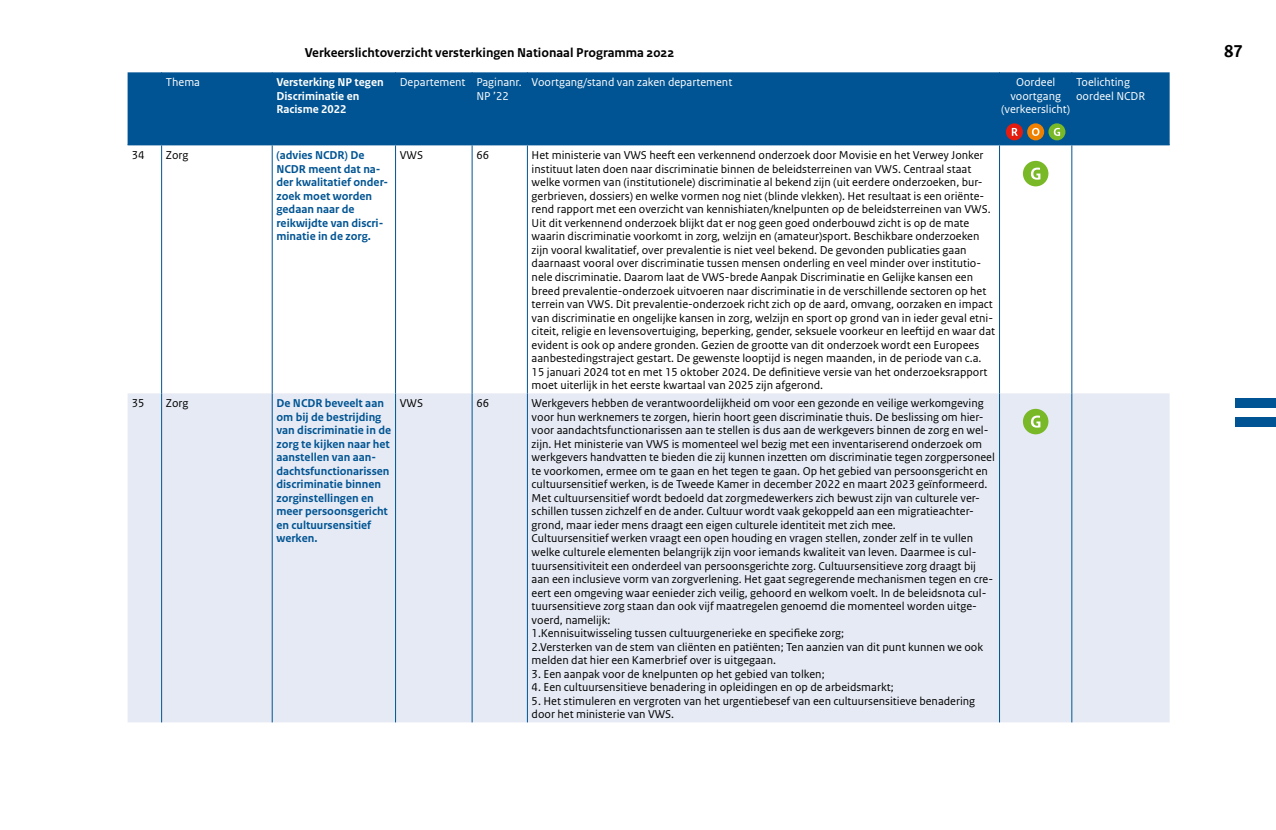
<style>
.page{position:relative;width:1276px;height:830px;background:#fff}
.page>*{position:absolute;margin:0;border:0;box-sizing:border-box;transform-origin:0 0}
.t1{font:700 18px "Rijksoverheid Sans Text TT";color:#000}
.t2{font:700 13.5px "Rijksoverheid Sans Text";color:#000}
._32_RO_Tabel_Broodtekst{font:12px/13.5px "Rijksoverheid Sans Text";color:#000}
._32_RO_Tabel_Broodtekst-2{font:700 12px/13.5px "Rijksoverheid Sans Text";color:#005493}
._32_RO_Tabel_Broodtekst-3{font:12px/13.5px "Rijksoverheid Sans Text";color:#fff}
._32_RO_Tabel_Broodtekst-4{font:700 12px/13.5px "Rijksoverheid Sans Text";color:#fff}
</style>
<div class="page">
<div style="left:1235px;top:398px;width:41px;height:10px;background:#005493"></div>
<div style="left:1235px;top:417px;width:41px;height:10px;background:#005493"></div>
<div style="left:128px;top:72px;width:1041px;height:72px;background:#005493"></div>
<div style="left:128px;top:393px;width:1041px;height:329px;background:#e6eaf4"></div>
<hr style="left:128px;top:144px;width:34px;height:1px;background:#005493">
<hr style="left:161px;top:72px;width:1px;height:72px;background:#005493">
<hr style="left:272px;top:72px;width:1px;height:72px;background:#005493">
<hr style="left:395px;top:72px;width:1px;height:72px;background:#005493">
<hr style="left:472px;top:72px;width:1px;height:72px;background:#005493">
<hr style="left:527px;top:72px;width:1px;height:72px;background:#005493">
<hr style="left:999px;top:72px;width:1px;height:72px;background:#005493">
<hr style="left:162px;top:144px;width:110px;height:1px;background:#005493">
<hr style="left:272px;top:144px;width:123px;height:1px;background:#005493">
<hr style="left:395px;top:144px;width:77px;height:1px;background:#005493">
<hr style="left:472px;top:144px;width:55px;height:1px;background:#005493">
<hr style="left:527px;top:144px;width:472px;height:1px;background:#005493">
<hr style="left:999px;top:144px;width:72px;height:1px;background:#005493">
<hr style="left:1071px;top:72px;width:1px;height:72px;background:#005493">
<hr style="left:1071px;top:144px;width:98px;height:1px;background:#005493">
<hr style="left:161px;top:145px;width:1px;height:248px;background:#005493">
<hr style="left:272px;top:145px;width:1px;height:248px;background:#005493">
<hr style="left:395px;top:145px;width:1px;height:248px;background:#005493">
<hr style="left:472px;top:145px;width:1px;height:248px;background:#005493">
<hr style="left:527px;top:145px;width:1px;height:248px;background:#005493">
<hr style="left:999px;top:145px;width:1px;height:248px;background:#005493">
<hr style="left:1071px;top:145px;width:1px;height:248px;background:#005493">
<hr style="left:161px;top:393px;width:1px;height:329px;background:#005493">
<hr style="left:272px;top:393px;width:1px;height:329px;background:#005493">
<hr style="left:395px;top:393px;width:1px;height:329px;background:#005493">
<hr style="left:472px;top:393px;width:1px;height:329px;background:#005493">
<hr style="left:527px;top:393px;width:1px;height:329px;background:#005493">
<hr style="left:999px;top:393px;width:1px;height:329px;background:#005493">
<hr style="left:1071px;top:393px;width:1px;height:329px;background:#005493">
<div style="left:1006px;top:123px;width:17px;height:17px;background:#e41c0f;border-radius:50%"></div>
<svg style="left:1012px;top:128px;width:6px;height:8px"></svg>
<div style="left:1027px;top:123px;width:17px;height:17px;background:#f08100;border-radius:50%"></div>
<svg style="left:1032px;top:128px;width:7px;height:8px"></svg>
<div style="left:1048px;top:123px;width:17px;height:17px;background:#79b827;border-radius:50%"></div>
<svg style="left:1053px;top:128px;width:7px;height:8px"></svg>
<div style="left:1023px;top:161px;width:25px;height:25px;background:#79b827;border-radius:50%"></div>
<svg style="left:1031px;top:167px;width:9px;height:12px"></svg>
<div style="left:1023px;top:408px;width:25px;height:26px;background:#79b827;border-radius:50%"></div>
<svg style="left:1031px;top:415px;width:9px;height:12px"></svg>
<p class="t2" style="left:305px;top:44px;width:371px">Verkeerslichtoverzicht versterkingen Nationaal Programma 2022</p>
<p class="t1" style="left:1224px;top:41px;width:20px">87</p>
<p class="_32_RO_Tabel_Broodtekst-3" style="left:166px;top:76px;width:36px">Thema</p>
<p class="_32_RO_Tabel_Broodtekst-4" style="left:276px;top:76px;width:109px">Versterking NP tegen<br>Discriminatie en<br>Racisme 2022</p>
<p class="_32_RO_Tabel_Broodtekst-3" style="left:400px;top:76px;width:67px">Departement</p>
<p class="_32_RO_Tabel_Broodtekst-3" style="left:476px;top:76px;width:47px">Paginanr.<br>NP ’22</p>
<p class="_32_RO_Tabel_Broodtekst-3" style="left:531px;top:76px;width:202px">Voortgang/stand van zaken departement</p>
<p class="_32_RO_Tabel_Broodtekst-3" style="left:1001px;top:76px;width:70px;text-align:center">Oordeel voortgang (verkeerslicht)</p>
<p class="_32_RO_Tabel_Broodtekst-3" style="left:1076px;top:76px;width:71px">Toelichting oordeel NCDR</p>
<p class="_32_RO_Tabel_Broodtekst" style="left:132px;top:149px;width:14px">34</p>
<p class="_32_RO_Tabel_Broodtekst" style="left:166px;top:149px;width:24px">Zorg</p>
<p class="_32_RO_Tabel_Broodtekst-2" style="left:276px;top:149px;width:113px">(advies NCDR) De<br>NCDR meent dat na&shy;der kwalitatief onder&shy;zoek moet worden gedaan naar de reikwijdte van discri&shy;minatie in de zorg.</p>
<p class="_32_RO_Tabel_Broodtekst" style="left:400px;top:149px;width:25px">VWS</p>
<p class="_32_RO_Tabel_Broodtekst" style="left:476px;top:149px;width:14px">66</p>
<p class="_32_RO_Tabel_Broodtekst" style="left:531px;top:149px;width:465px">Het ministerie van VWS heeft een verkennend onderzoek door Movisie en het Verwey Jonker instituut laten doen naar discriminatie binnen de beleidsterreinen van VWS. Centraal staat welke vormen van (institutionele) discriminatie al bekend zijn (uit eerdere onderzoeken, bur&shy;gerbrieven, dossiers) en welke vormen nog niet (blinde vlekken). Het resultaat is een oriënte&shy;rend rapport met een overzicht van kennishiaten/knelpunten op de beleidsterreinen van VWS.<br>Uit dit verkennend onderzoek blijkt dat er nog geen goed onderbouwd zicht is op de mate waarin discriminatie voorkomt in zorg, welzijn en (amateur)sport. Beschikbare onderzoeken zijn vooral kwalitatief, over prevalentie is niet veel bekend. De gevonden publicaties gaan daarnaast vooral over discriminatie tussen mensen onderling en veel minder over institutio&shy;nele discriminatie. Daarom laat de VWS-brede Aanpak Discriminatie en Gelijke kansen een breed prevalentie-onderzoek uitvoeren naar discriminatie in de verschillende sectoren op het terrein van VWS. Dit prevalentie-onderzoek richt zich op de aard, omvang, oorzaken en impact van discriminatie en ongelijke kansen in zorg, welzijn en sport op grond van in ieder geval etni&shy;citeit, religie en levensovertuiging, beperking, gender, seksuele voorkeur en leeftijd en waar dat evident is ook op andere gronden. Gezien de grootte van dit onderzoek wordt een Europees aanbestedingstraject gestart. De gewenste looptijd is negen maanden, in de periode van c.a.<br>15 januari 2024 tot en met 15 oktober 2024. De definitieve versie van het onderzoeksrapport moet uiterlijk in het eerste kwartaal van 2025 zijn afgerond.</p>
<p class="_32_RO_Tabel_Broodtekst" style="left:132px;top:396px;width:14px">35</p>
<p class="_32_RO_Tabel_Broodtekst" style="left:166px;top:396px;width:24px">Zorg</p>
<p class="_32_RO_Tabel_Broodtekst-2" style="left:276px;top:396px;width:116px">De NCDR beveelt aan om bij de bestrijding van discriminatie in de zorg te kijken naar het aanstellen van aan&shy;dachtsfunctionarissen discriminatie binnen zorginstellingen en meer persoonsgericht en cultuursensitief werken.</p>
<p class="_32_RO_Tabel_Broodtekst" style="left:400px;top:396px;width:25px">VWS</p>
<p class="_32_RO_Tabel_Broodtekst" style="left:476px;top:396px;width:14px">66</p>
<p class="_32_RO_Tabel_Broodtekst" style="left:531px;top:396px;width:465px">Werkgevers hebben de verantwoordelijkheid om voor een gezonde en veilige werkomgeving voor hun werknemers te zorgen, hierin hoort geen discriminatie thuis. De beslissing om hier&shy;voor aandachtsfunctionarissen aan te stellen is dus aan de werkgevers binnen de zorg en wel&shy;zijn. Het ministerie van VWS is momenteel wel bezig met een inventariserend onderzoek om werkgevers handvatten te bieden die zij kunnen inzetten om discriminatie tegen zorgpersoneel te voorkomen, ermee om te gaan en het tegen te gaan. Op het gebied van persoonsgericht en cultuursensitief werken, is de Tweede Kamer in december 2022 en maart 2023 geïnformeerd.<br>Met cultuursensitief wordt bedoeld dat zorgmedewerkers zich bewust zijn van culturele ver&shy;schillen tussen zichzelf en de ander. Cultuur wordt vaak gekoppeld aan een migratieachter&shy;grond, maar ieder mens draagt een eigen culturele identiteit met zich mee.<br>Cultuursensitief werken vraagt een open houding en vragen stellen, zonder zelf in te vullen welke culturele elementen belangrijk zijn voor iemands kwaliteit van leven. Daarmee is cul&shy;tuursensitiviteit een onderdeel van persoonsgerichte zorg. Cultuursensitieve zorg draagt bij aan een inclusieve vorm van zorgverlening. Het gaat segregerende mechanismen tegen en cre&shy;ëert een omgeving waar eenieder zich veilig, gehoord en welkom voelt. In de beleidsnota cul&shy;tuursensitieve zorg staan dan ook vijf maatregelen genoemd die momenteel worden uitge&shy;voerd, namelijk:<br>1.Kennisuitwisseling tussen cultuurgenerieke en specifieke zorg;<br>2.Versterken van de stem van cliënten en patiënten; Ten aanzien van dit punt kunnen we ook melden dat hier een Kamerbrief over is uitgegaan.</p>
<p class="_32_RO_Tabel_Broodtekst" style="left:531px;top:666px;width:294px">3. Een aanpak voor de knelpunten op het gebied van tolken;</p>
<p class="_32_RO_Tabel_Broodtekst" style="left:531px;top:680px;width:363px">4. Een cultuursensitieve benadering in opleidingen en op de arbeidsmarkt;</p>
<p class="_32_RO_Tabel_Broodtekst" style="left:531px;top:693px;width:445px">5. Het stimuleren en vergroten van het urgentiebesef van een cultuursensitieve benadering door het ministerie van VWS.</p>
</div>
